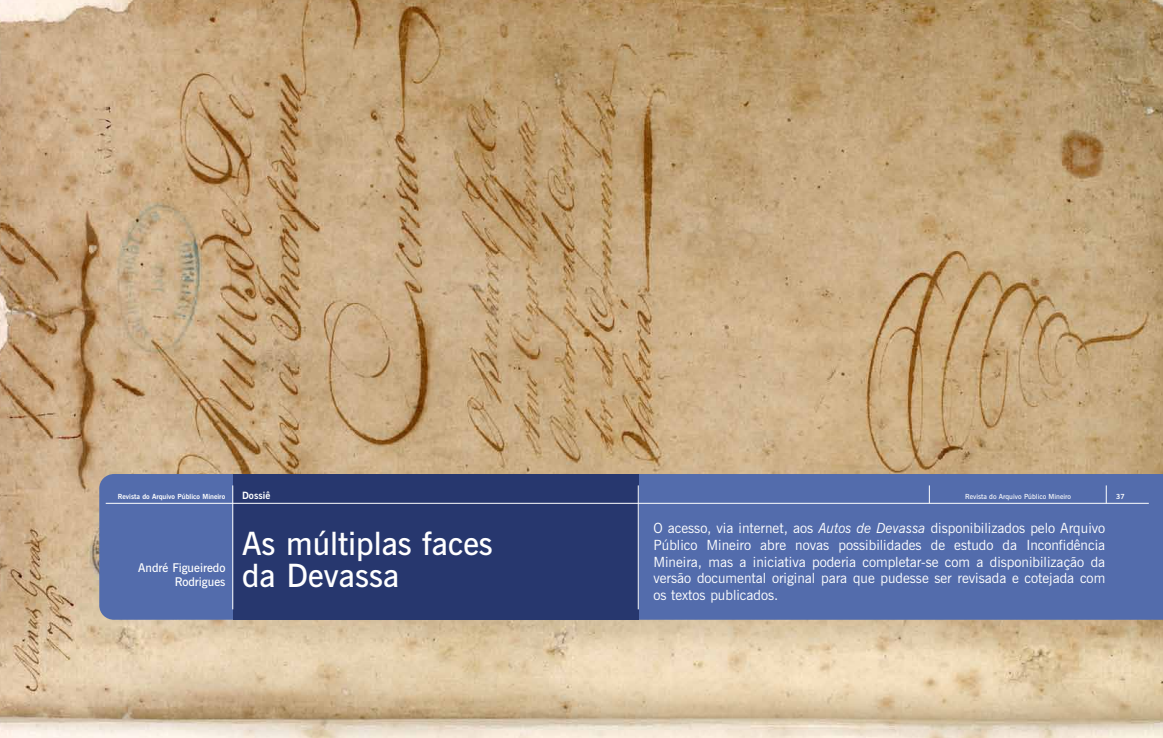
<style>
.page{position:relative;width:1163px;height:738px;background:#fff}
.page>*{position:absolute;margin:0;border:0;box-sizing:border-box;transform-origin:0 0}
.t1{font:600 32px/32px "News Gothic BT";color:#fff}
.t2{font:14px/16.8px "News Gothic BT";color:#fff;text-align:justify}
.t3{font:600 12px/14px "News Gothic BT";color:#fff;text-align:right}
.t4{font:700 10px "News Gothic BT";color:#fff}
.t5{font:700 7px "News Gothic BT";color:#fff}
.t6{font:600 7px "News Gothic BT";color:#fff}
.s1{font-style:italic}
</style>
<div class="page">
<img style="left:0;top:0;width:1162px;height:737px">
<div style="left:99px;top:473px;width:1063px;height:146px;background:#536cac"></div>
<div style="left:233px;top:473px;width:405px;height:146px;background:#27376e"></div>
<hr style="left:232px;top:485px;width:1px;height:124px;background:#fff">
<hr style="left:638px;top:485px;width:1px;height:124px;background:#fff">
<svg style="left:928px;top:485px;width:1px;height:17px"></svg>
<svg style="left:1105px;top:485px;width:1px;height:17px"></svg>
<hr style="left:106px;top:502px;width:1042px;height:1px;background:#fff">
<p class="t5" style="left:118px;top:491px;width:109px">Revista do Arquivo Público Mineiro</p>
<p class="t4" style="left:242px;top:489px;width:30px">Dossiê</p>
<p class="t6" style="left:965px;top:491px;width:107px">Revista do Arquivo Público Mineiro</p>
<p class="t5" style="left:1115px;top:491px;width:10px">37</p>
<h1 class="t1" style="left:242px;top:526px;width:252px">As múltiplas faces da Devassa</h1>
<p class="t2" style="left:653px;top:519px;width:453px">O acesso, via internet, aos <span class="s1">Autos de Devassa</span> disponibilizados pelo Arquivo Público Mineiro abre novas possibilidades de estudo da Inconfidência Mineira, mas a iniciativa poderia completar-se com a disponibilização da versão documental original para que pudesse ser revisada e cotejada com os textos publicados.</p>
<p class="t3" style="left:138px;top:560px;width:89px">André Figueiredo<br>Rodrigues</p>
</div>
